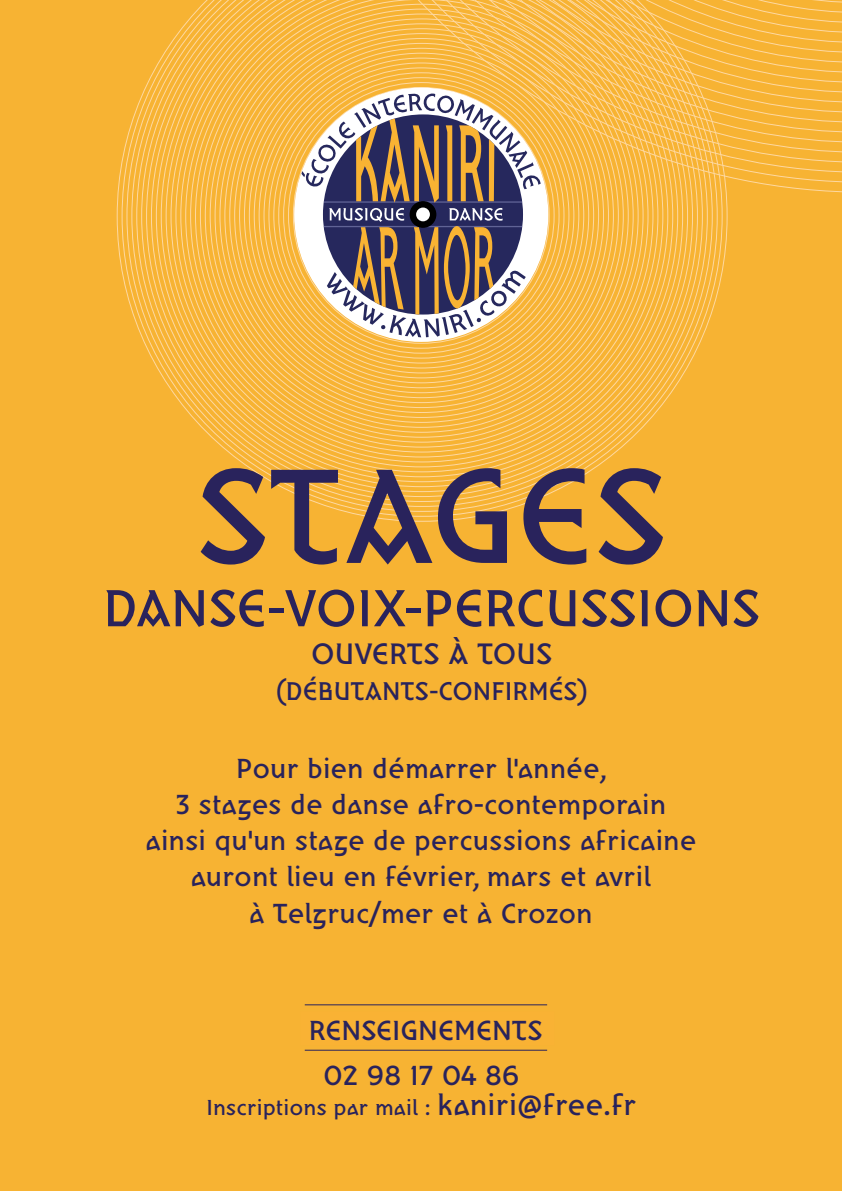
<style>
.page{position:relative;width:842px;height:1191px;background:#f7b333}
.page>*{position:absolute;margin:0;border:0;box-sizing:border-box;transform-origin:0 0}
.t1{font:136px "Brito Original";color:#29235c}
.t2{font:52.8px "Brito Original";color:#29235c}
.t3{font:30px "Brito Original";color:#29235c}
.t4{font:28px/36px "Brito Original";color:#29235c;text-align:center}
.t5{font:26px "Brito Original";color:#29235c}
.t6{font:22px "Brito Original";color:#29235c}
.s1{font-size:30px}
</style>
<div class="page">
<svg style="left:116px;top:0;width:612px;height:522px"></svg>
<svg style="left:249px;top:0;width:593px;height:193px"></svg>
<svg style="left:301px;top:93px;width:240px;height:244px"></svg>
<hr style="left:305px;top:1004px;width:242px;height:1px;background:#29235c">
<hr style="left:305px;top:1049px;width:242px;height:1px;background:#29235c">
<h1 class="t1" style="left:196px;top:435px;width:473px">STAGES</h1>
<h2 class="t2" style="left:103px;top:576px;width:658px">DANSE-VOIX-PERCUSSIONS</h2>
<p class="t3" style="left:311px;top:636px;width:243px">OUVERTS À TOUS</p>
<p class="t5" style="left:276px;top:676px;width:313px">(DÉBUTANTS-CONFIRMÉS)</p>
<p class="t4" style="left:146px;top:751px;width:552px">Pour bien démarrer l'année,<br>3 stages de danse afro-contemporain ainsi qu'un stage de percussions africaine auront lieu en février, mars et avril<br>à Telgruc/mer et à Crozon</p>
<p class="t4" style="left:309px;top:1008px;width:235px;line-height:45px">RENSEIGNEMENTS<br>02 98 17 04 86</p>
<p class="t6" style="left:206px;top:1094px;width:432px">Inscriptions par mail : <span class="s1">kaniri@free.fr</span></p>
</div>
